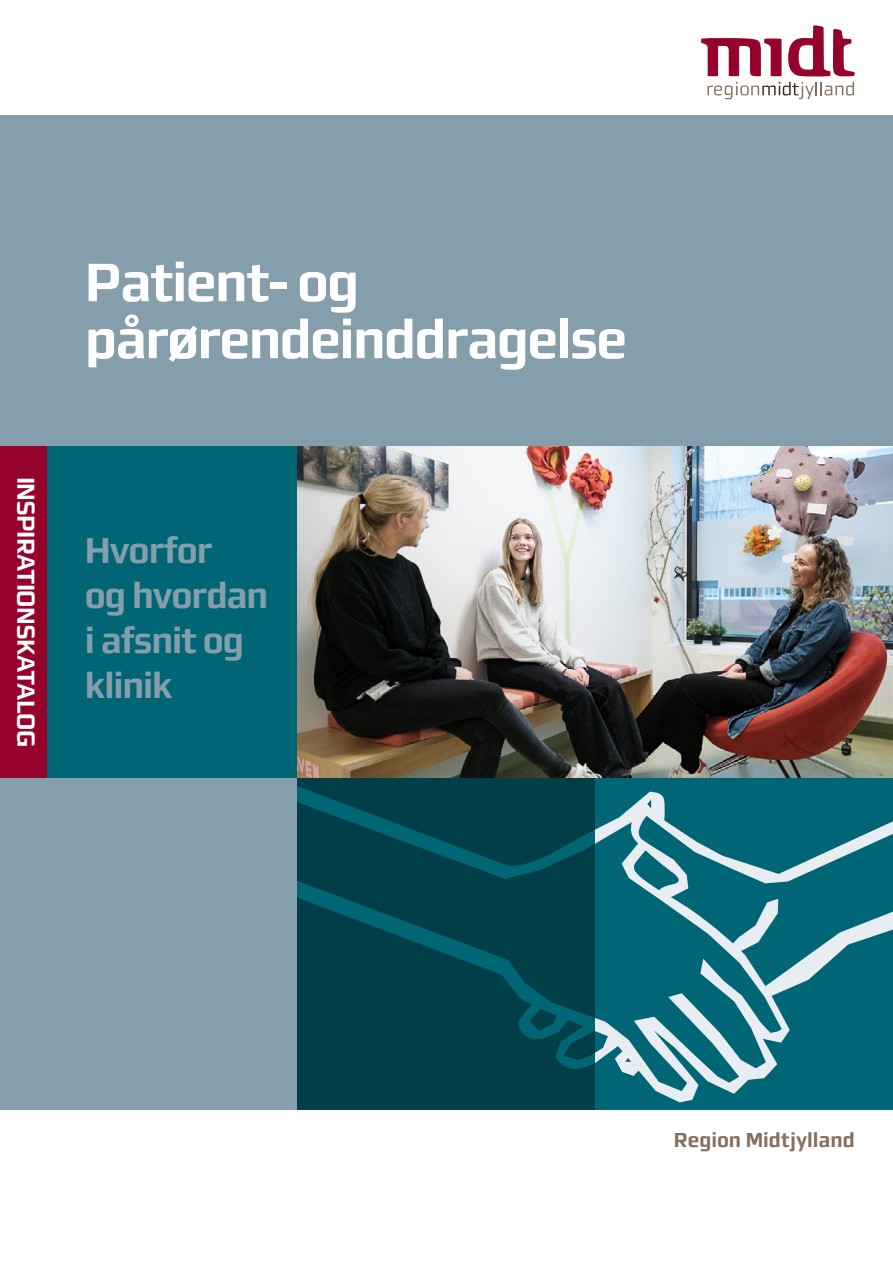
<style>
.page{position:relative;width:893px;height:1263px;background:#fff}
.page>*{position:absolute;margin:0;border:0;box-sizing:border-box;transform-origin:0 0}
.underrubrik_forside{font:700 54px/57px "midtsans";letter-spacing:-.03em;color:#fff}
.underrubrik_forside-2{font:700 36px/45px "midtsans";letter-spacing:-.03em;color:#859eac}
.underrubrik_forside-3{font:700 24.45px "midtsans";letter-spacing:-.03em;color:#fff}
.afsender_1__linje{font:700 20.25px "midtsans";color:#84705d}
</style>
<div class="page">
<div style="left:0;top:115px;width:893px;height:994px;background:#859eac"></div>
<svg style="left:701px;top:25px;width:154px;height:74px"></svg>
<div style="left:0;top:446px;width:298px;height:332px;background:#006676"></div>
<img style="left:298px;top:446px;width:595px;height:332px">
<div style="left:297px;top:778px;width:298px;height:331px;background:#003e48"></div>
<svg style="left:298px;top:786px;width:297px;height:283px"></svg>
<div style="left:595px;top:778px;width:298px;height:331px;background:#006676"></div>
<svg style="left:595px;top:791px;width:298px;height:311px"></svg>
<div style="left:0;top:446px;width:46px;height:332px;background:#95032d"></div>
<p class="underrubrik_forside-3" style="left:40px;top:477px;width:272px;rotate:90deg">INSPIRATIONSKATALOG</p>
<p class="underrubrik_forside" style="left:85px;top:253px;width:544px">Patient- og pårørendeinddragelse</p>
<p class="underrubrik_forside-2" style="left:85px;top:527px;width:185px">Hvorfor<br>og hvordan i afsnit og klinik</p>
<p class="afsender_1__linje" style="left:674px;top:1128px;width:182px">Region Midtjylland</p>
</div>
